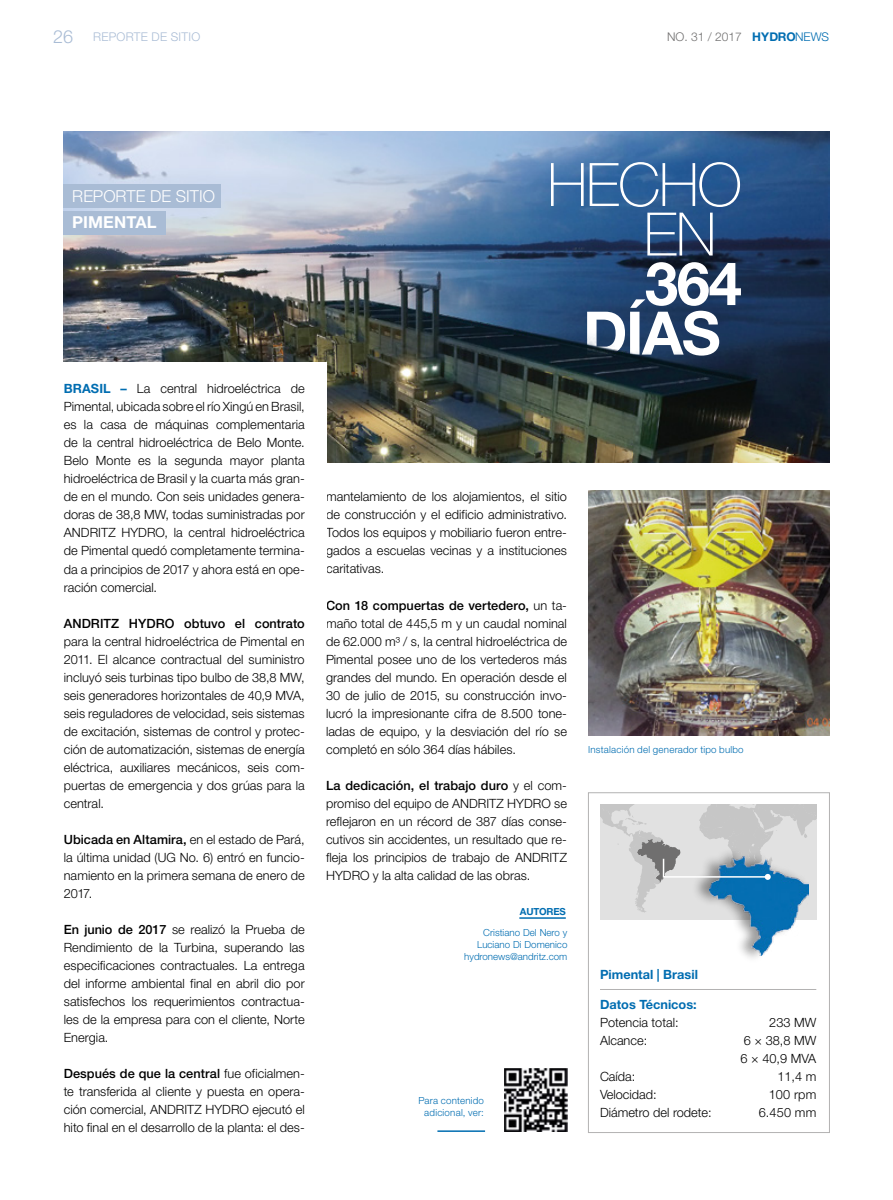
<style>
.page{position:relative;width:893px;height:1200px;background:#fff}
.page>*{position:absolute;margin:0;border:0;box-sizing:border-box;transform-origin:0 0}
.t1{font:100 60px/49.5px "Helvetica Neue LT Std";letter-spacing:-.025em;color:#fff}
.t2{font:700 60px/49.5px "Helvetica Neue LT Std";letter-spacing:-.025em;color:#fff}
.t3{font:300 16.5px "Helvetica Neue LT Std";color:#fff}
.t4{font:700 16.5px "Helvetica Neue LT Std";letter-spacing:.005em;color:#fff}
.t5{font:300 12.75px/18px "Helvetica Neue LT Std";letter-spacing:.005em;color:#000;text-align:justify}
.t6{font:700 12.75px "Helvetica Neue LT Std";color:#006db1}
.t7{font:500 12.75px "Helvetica Neue LT Std";letter-spacing:.005em;color:#000}
.t8{font:300 12px "Helvetica Neue LT Std";color:#706f6f}
.t9{font:300 12px "Helvetica Neue LT Std";letter-spacing:.025em;color:#a9bcd5}
.t10{font:300 9.75px/12px "Helvetica Neue LT Std";letter-spacing:.01em;color:#006db1;text-align:right}
.t11{font:700 9.75px "Helvetica Neue LT Std";letter-spacing:-.02em;color:#006db1}
.s1{font-size:18px}
.s2{font-weight:700;color:#006db1}
.s3{color:#006db1}
.s4{font-weight:500}
</style>
<div class="page">
<div style="left:588px;top:792px;width:242px;height:340px;border:1px solid #b3b2b2"></div>
<hr style="left:600px;top:988px;width:216px;height:1px;background:#b3b2b2">
<div style="left:600px;top:804px;width:216px;height:115px;background:#e1e1e1"></div>
<div style="left:691px;top:847px;width:118px;height:117px;background:#000;opacity:.4"></div>
<img style="left:709px;top:912px;width:99px;height:43px">
<svg style="left:600px;top:804px;width:216px;height:108px"></svg>
<img style="left:64px;top:131px;width:765px;height:231px">
<img style="left:122px;top:257px;width:707px;height:205px">
<div style="left:0;top:362px;width:326px;height:277px;background:#fff"></div>
<img style="left:588px;top:490px;width:241px;height:245px">
<div style="left:64px;top:211px;width:102px;height:23px;background:#a9bcd5"></div>
<div style="left:64px;top:184px;width:157px;height:24px;background:#a9bcd5"></div>
<hr style="left:519px;top:917px;width:47px;height:1px;background:#006db1">
<img style="left:504px;top:1068px;width:63px;height:63px">
<hr style="left:437px;top:1130px;width:48px;height:1px;background:#006db1">
<p class="t9" style="left:53px;top:29px;width:149px"><span class="s1">26</span> REPORTE DE SITIO</p>
<p class="t8" style="left:667px;top:29px;width:163px">NO. 31 / 2017 <span class="s2">HYDRO</span><span class="s3">NEWS</span></p>
<p class="t3" style="left:72px;top:186px;width:144px">REPORTE DE SITIO</p>
<p class="t4" style="left:72px;top:212px;width:86px">PIMENTAL</p>
<p class="t5" style="left:64px;top:379px;width:242px"><span class="s2">BRASIL –</span> La central hidroeléctrica de Pimental, ubicada sobre el río Xingú en Brasil, es la casa de máquinas complementaria de la central hidroeléctrica de Belo Monte.<br>Belo Monte es la segunda mayor planta hidroeléctrica de Brasil y la cuarta más gran&shy;de en el mundo. Con seis unidades genera&shy;doras de 38,8 MW, todas suministradas por ANDRITZ HYDRO, la central hidroeléctrica de Pimental quedó completamente termina&shy;da a principios de 2017 y ahora está en ope&shy;ración comercial.</p>
<p class="t7" style="left:64px;top:615px;width:242px">ANDRITZ HYDRO obtuvo el contrato</p>
<p class="t5" style="left:64px;top:631px;width:242px">para la central hidroeléctrica de Pimental en 2011. El alcance contractual del suministro incluyó seis turbinas tipo bulbo de 38,8 MW, seis generadores horizontales de 40,9 MVA, seis reguladores de velocidad, seis sistemas de excitación, sistemas de control y protec&shy;ción de automatización, sistemas de energía eléctrica, auxiliares mecánicos, seis com&shy;puertas de emergencia y dos grúas para la central.</p>
<p class="t5" style="left:64px;top:829px;width:242px"><span class="s4">Ubicada en Altamira,</span> en el estado de Pará, la última unidad (UG No. 6) entró en funcio&shy;namiento en la primera semana de enero de 2017.</p>
<p class="t5" style="left:64px;top:919px;width:242px"><span class="s4">En junio de 2017</span> se realizó la Prueba de Rendimiento de la Turbina, superando las especificaciones contractuales. La entrega del informe ambiental final en abril dio por satisfechos los requerimientos contractua&shy;les de la empresa para con el cliente, Norte Energia.</p>
<p class="t5" style="left:64px;top:1063px;width:242px"><span class="s4">Después de que la central</span> fue oficialmen&shy;te transferida al cliente y puesta en opera&shy;ción comercial, ANDRITZ HYDRO ejecutó el hito final en el desarrollo de la planta: el des-</p>
<h1 class="t1" style="left:644px;top:160px;width:100px;text-indent:-96px">HECHO<br>EN</h1>
<h1 class="t2" style="left:583px;top:257px;width:160px;text-indent:62px">364<br>DÍAS</h1>
<p class="t5" style="left:326px;top:487px;width:242px">mantelamiento de los alojamientos, el sitio de construcción y el edificio administrativo.<br>Todos los equipos y mobiliario fueron entre&shy;gados a escuelas vecinas y a instituciones caritativas.</p>
<p class="t5" style="left:326px;top:595px;width:242px"><span class="s4">Con 18 compuertas de vertedero,</span> un ta&shy;maño total de 445,5 m y un caudal nominal de 62.000 m³ / s, la central hidroeléctrica de Pimental posee uno de los vertederos más grandes del mundo. En operación desde el 30 de julio de 2015, su construcción invo&shy;lucró la impresionante cifra de 8.500 tone&shy;ladas de equipo, y la desviación del río se completó en sólo 364 días hábiles.</p>
<p class="t5" style="left:326px;top:775px;width:242px"><span class="s4">La dedicación, el trabajo duro</span> y el com&shy;promiso del equipo de ANDRITZ HYDRO se reflejaron en un récord de 387 días conse&shy;cutivos sin accidentes, un resultado que re&shy;fleja los principios de trabajo de ANDRITZ HYDRO y la alta calidad de las obras.</p>
<p class="t11" style="left:520px;top:904px;width:47px">AUTORES</p>
<p class="t10" style="left:464px;top:926px;width:105px">Cristiano Del Nero y<br>Luciano Di Domenico hydronews@andritz.com</p>
<p class="t10" style="left:418px;top:1093px;width:67px">Para contenido adicional, ver:</p>
<p class="t10" style="left:588px;top:742px;width:157px">Instalación del generador tipo bulbo</p>
<p class="t6" style="left:600px;top:966px;width:99px">Pimental | Brasil</p>
<p class="t6" style="left:600px;top:996px;width:98px">Datos Técnicos:</p>
<p class="t5" style="left:600px;top:1012px;width:80px">Potencia total:<br>Alcance:</p>
<p class="t5" style="left:600px;top:1066px;width:113px;text-align:left">Caída:<br>Velocidad:<br>Diámetro del rodete:</p>
<p class="t5" style="left:741px;top:1012px;width:77px;text-align:right">233 MW<br>6 × 38,8 MW<br>6 × 40,9 MVA<br>11,4 m<br>100 rpm<br>6.450 mm</p>
</div>
